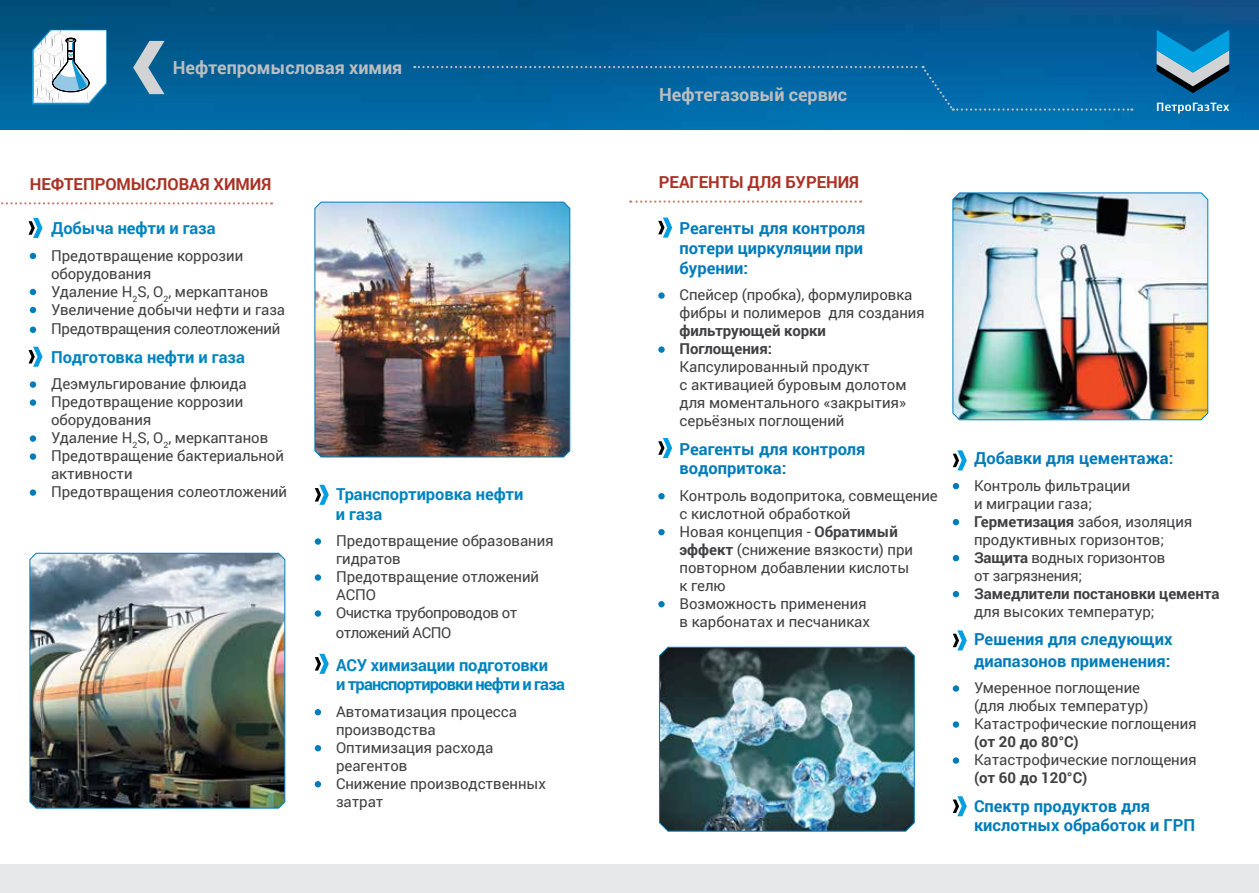
<style>
.page{position:relative;width:1259px;height:893px;background:#fff}
.page>*{position:absolute;margin:0;border:0;box-sizing:border-box;transform-origin:0 0}
.t1{font:700 18px "Roboto";letter-spacing:-.005em;color:#bcbec0}
.t2{font:700 16.5px/19.8px "Roboto";color:#007cba}
.t3{font:700 16.5px/19.8px "Roboto";letter-spacing:-.01em;color:#0084c0}
.t4{font:700 16.5px/19.8px "Roboto";letter-spacing:-.05em;color:#0084c0}
.t5{font:700 16.5px "Roboto";letter-spacing:-.005em;color:#a93226}
.t6{font:15px/18px "Roboto";letter-spacing:-.005em;color:#414042}
.t7{font:700 15px/18px "Roboto";letter-spacing:-.005em;color:#414042}
.t8{font:15px "Roboto";letter-spacing:-.03em;color:#414042}
.s1{font-weight:700}
</style>
<div class="page">
<img style="left:0;top:0;width:1259px;height:130px">
<div style="left:658px;top:292px;width:6px;height:7px;background:#007cba;border-radius:50%"></div>
<div style="left:658px;top:346px;width:6px;height:7px;background:#007cba;border-radius:50%"></div>
<svg style="left:658px;top:493px;width:6px;height:6px"></svg>
<svg style="left:658px;top:529px;width:6px;height:6px"></svg>
<svg style="left:658px;top:601px;width:6px;height:6px"></svg>
<div style="left:952px;top:483px;width:7px;height:6px;background:#007cba;border-radius:50%"></div>
<div style="left:952px;top:519px;width:7px;height:6px;background:#007cba;border-radius:50%"></div>
<div style="left:952px;top:555px;width:7px;height:6px;background:#007cba;border-radius:50%"></div>
<div style="left:952px;top:591px;width:7px;height:6px;background:#007cba;border-radius:50%"></div>
<div style="left:952px;top:685px;width:7px;height:7px;background:#007cba;border-radius:50%"></div>
<div style="left:952px;top:721px;width:7px;height:7px;background:#007cba;border-radius:50%"></div>
<div style="left:952px;top:757px;width:7px;height:7px;background:#007cba;border-radius:50%"></div>
<svg style="left:30px;top:253px;width:6px;height:6px"></svg>
<svg style="left:30px;top:289px;width:6px;height:6px"></svg>
<svg style="left:30px;top:307px;width:6px;height:6px"></svg>
<svg style="left:30px;top:327px;width:6px;height:6px"></svg>
<div style="left:30px;top:381px;width:6px;height:7px;background:#007cba;border-radius:50%"></div>
<div style="left:30px;top:399px;width:6px;height:7px;background:#007cba;border-radius:50%"></div>
<div style="left:30px;top:435px;width:6px;height:7px;background:#007cba;border-radius:50%"></div>
<div style="left:30px;top:453px;width:6px;height:7px;background:#007cba;border-radius:50%"></div>
<div style="left:30px;top:489px;width:6px;height:7px;background:#007cba;border-radius:50%"></div>
<div style="left:315px;top:538px;width:6px;height:7px;background:#007cba;border-radius:50%"></div>
<div style="left:315px;top:574px;width:6px;height:7px;background:#007cba;border-radius:50%"></div>
<div style="left:315px;top:610px;width:6px;height:7px;background:#007cba;border-radius:50%"></div>
<svg style="left:315px;top:709px;width:6px;height:6px"></svg>
<svg style="left:315px;top:745px;width:6px;height:6px"></svg>
<svg style="left:315px;top:781px;width:6px;height:6px"></svg>
<svg style="left:28px;top:218px;width:15px;height:20px"></svg>
<svg style="left:658px;top:438px;width:14px;height:20px"></svg>
<svg style="left:952px;top:450px;width:14px;height:20px"></svg>
<svg style="left:952px;top:630px;width:14px;height:20px"></svg>
<svg style="left:952px;top:796px;width:14px;height:20px"></svg>
<svg style="left:28px;top:347px;width:15px;height:20px"></svg>
<svg style="left:315px;top:485px;width:14px;height:20px"></svg>
<svg style="left:315px;top:654px;width:14px;height:20px"></svg>
<svg style="left:658px;top:218px;width:14px;height:20px"></svg>
<svg style="left:1156px;top:30px;width:73px;height:63px;background:#2c82ae"></svg>
<svg style="left:1157px;top:103px;width:72px;height:11px"></svg>
<svg style="left:1px;top:202px;width:271px;height:2px"></svg>
<svg style="left:630px;top:200px;width:231px;height:3px"></svg>
<svg style="left:32px;top:30px;width:75px;height:74px"></svg>
<svg style="left:133px;top:41px;width:32px;height:53px;background:#6294b0"></svg>
<img style="left:315px;top:202px;width:255px;height:255px">
<img style="left:952px;top:192px;width:256px;height:228px">
<img style="left:30px;top:553px;width:255px;height:255px">
<div style="left:0;top:865px;width:1259px;height:28px;background:#e6e7e8"></div>
<img style="left:659px;top:647px;width:255px;height:184px">
<svg style="left:414px;top:66px;width:718px;height:45px;background:#0468a4"></svg>
<p class="t1" style="left:173px;top:57px;width:231px">Нефтепромысловая химия</p>
<p class="t1" style="left:659px;top:84px;width:189px">Нефтегазовый сервис</p>
<p class="t5" style="left:30px;top:174px;width:243px">НЕФТЕПРОМЫСЛОВАЯ ХИМИЯ</p>
<p class="t5" style="left:659px;top:172px;width:202px">РЕАГЕНТЫ ДЛЯ БУРЕНИЯ</p>
<p class="t3" style="left:51px;top:218px;width:166px">Добыча нефти и газа</p>
<p class="t6" style="left:51px;top:246px;width:236px">Предотвращение коррозии оборудования<br>Удаление H<sub>2</sub>S, О<sub>2</sub>, меркаптанов<br>Увеличение добычи нефти и газа</p>
<p class="t6" style="left:51px;top:320px;width:231px">Предотвращения солеотложений</p>
<p class="t3" style="left:51px;top:347px;width:195px">Подготовка нефти и газа</p>
<p class="t6" style="left:51px;top:375px;width:238px">Деэмульгирование флюида<br>Предотвращение коррозии оборудования<br>Удаление H<sub>2</sub>S, О<sub>2</sub>, меркаптанов<br>Предотвращение бактериальной активности<br>Предотвращения солеотложений</p>
<p class="t3" style="left:336px;top:484px;width:189px">Транспортировка нефти и газа</p>
<p class="t6" style="left:336px;top:532px;width:219px">Предотвращение образования гидратов<br>Предотвращение отложений<br>АСПО<br>Очистка трубопроводов от</p>
<p class="t8" style="left:336px;top:624px;width:117px">отложений АСПО</p>
<p class="t4" style="left:336px;top:655px;width:230px">АСУ химизации подготовки<br>и транспортировки нефти и газа</p>
<p class="t6" style="left:336px;top:703px;width:211px">Автоматизация процесса производства<br>Оптимизация расхода реагентов<br>Снижение производственных затрат</p>
<p class="t2" style="left:679px;top:218px;width:187px">Реагенты для контроля потери циркуляции при бурении:</p>
<p class="t6" style="left:679px;top:286px;width:247px">Спейсер (пробка), формулировка фибры и полимеров для создания</p>
<p class="t7" style="left:679px;top:322px;width:148px">фильтрующей корки<br>Поглощения:</p>
<p class="t6" style="left:679px;top:358px;width:228px">Капсулированный продукт<br>с активацией буровым долотом для моментального «закрытия» серьёзных поглощений</p>
<p class="t2" style="left:679px;top:439px;width:187px">Реагенты для контроля водопритока:</p>
<p class="t6" style="left:679px;top:487px;width:260px">Контроль водопритока, совмещение с кислотной обработкой<br>Новая концепция - <span class="s1">Обратимый эффект</span> (снижение вязкости) при повторном добавлении кислоты<br>к гелю<br>Возможность применения<br>в карбонатах и песчаниках</p>
<p class="t2" style="left:974px;top:448px;width:201px">Добавки для цементажа:</p>
<p class="t6" style="left:974px;top:477px;width:220px">Контроль фильтрации<br>и миграции газа;<br><span class="s1">Герметизация</span> забоя, изоляция продуктивных горизонтов;<br><span class="s1">Защита</span> водных горизонтов<br>от загрязнения;</p>
<p class="t7" style="left:974px;top:584px;width:247px">Замедлители постановки цемента</p>
<p class="t6" style="left:974px;top:603px;width:182px">для высоких температур;</p>
<p class="t2" style="left:974px;top:628px;width:200px;line-height:21.6px">Решения для следующих диапазонов применения:</p>
<p class="t6" style="left:974px;top:679px;width:224px">Умеренное поглощение<br>(для любых температур)<br>Катастрофические поглощения</p>
<p class="t7" style="left:974px;top:733px;width:106px">(от 20 до 80°C)</p>
<p class="t6" style="left:974px;top:751px;width:224px">Катастрофические поглощения</p>
<p class="t7" style="left:974px;top:769px;width:115px">(от 60 до 120°C)</p>
<p class="t2" style="left:974px;top:796px;width:223px">Спектр продуктов для кислотных обработок и ГРП</p>
</div>
